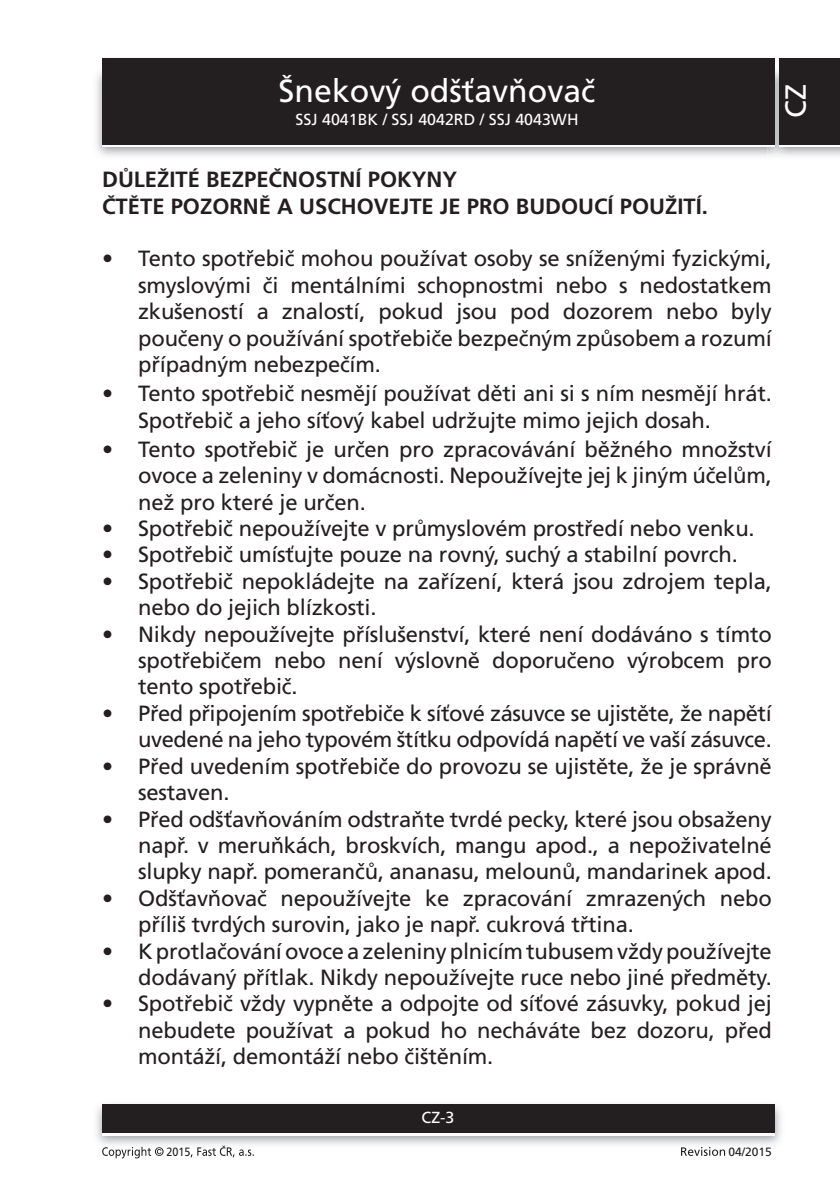
<style>
.page{position:relative;width:840px;height:1191px;background:#fff}
.page>*{position:absolute;margin:0;border:0;box-sizing:border-box;transform-origin:0 0}
.t1{font:32px "Frutiger CE";color:#fff}
.t2{font:29px "Frutiger CE";color:#fff}
.t3{font:22px/26.4px "Frutiger CE";letter-spacing:-.01em;color:#231f20;text-align:justify}
.titulek_9{font:700 22px "Frutiger CE";color:#231f20}
.t4{font:16px "Frutiger CE";color:#fff}
.text_7{font:12px "Frutiger CE";color:#231f20}
.text_7-2{font:12px "Frutiger CE";color:#231f20;scale:.9 1}
</style>
<div class="page">
<div style="left:102px;top:61px;width:672px;height:86px;background:linear-gradient(to right,#fff,#fff)"></div>
<img style="left:96px;top:1104px;width:685px;height:41px">
<div style="left:102px;top:1107px;width:672px;height:28px;background:linear-gradient(to right,#fff,#fff)"></div>
<div style="left:102px;top:1104px;width:672px;height:28px;background:#231f20"></div>
<img style="left:767px;top:64px;width:18px;height:94px">
<img style="left:774px;top:70px;width:1px;height:74px">
<div style="left:778px;top:61px;width:61px;height:86px;background:linear-gradient(to right,#fff,#fff)"></div>
<div style="left:778px;top:58px;width:61px;height:86px;background:#231f20"></div>
<hr style="left:758px;top:144px;width:16px;height:3px;background:#fff">
<div style="left:102px;top:58px;width:672px;height:86px;background:#231f20"></div>
<svg style="left:102px;top:1146px;width:61px;height:12px"></svg>
<svg style="left:190px;top:1145px;width:64px;height:12px"></svg>
<svg style="left:681px;top:1147px;width:43px;height:8px"></svg>
<h1 class="t1" style="left:278px;top:72px;width:318px">Šnekový odšťavňovač</h1>
<p class="t4" style="left:295px;top:110px;width:284px">SSJ 4041BK / SSJ 4042RD / SSJ 4043WH</p>
<h2 class="t2" style="left:778px;top:118px;width:35px;rotate:-90deg">CZ</h2>
<p class="titulek_9" style="left:102px;top:167px;width:356px">DŮLEŽITÉ BEZPEČNOSTNÍ POKYNY</p>
<p class="titulek_9" style="left:102px;top:193px;width:607px">ČTĚTE POZORNĚ A USCHOVEJTE JE PRO BUDOUCÍ POUŽITÍ.</p>
<p class="t3" style="left:138px;top:246px;width:634px;text-indent:-36px">• Tento spotřebič mohou používat osoby se sníženými fyzickými, smyslovými či mentálními schopnostmi nebo s nedostatkem zkušeností a znalostí, pokud jsou pod dozorem nebo byly poučeny o používání spotřebiče bezpečným způsobem a rozumí případným nebezpečím.</p>
<p class="t3" style="left:138px;top:380px;width:631px;text-indent:-36px">• Tento spotřebič nesmějí používat děti ani si s ním nesmějí hrát.<br>Spotřebič a jeho síťový kabel udržujte mimo jejich dosah.</p>
<p class="t3" style="left:138px;top:436px;width:634px;text-indent:-36px">• Tento spotřebič je určen pro zpracovávání běžného množství ovoce a zeleniny v domácnosti. Nepoužívejte jej k jiným účelům, než pro které je určen.</p>
<p class="t3" style="left:102px;top:515px;width:650px">• Spotřebič nepoužívejte v průmyslovém prostředí nebo venku.</p>
<p class="t3" style="left:102px;top:541px;width:633px">• Spotřebič umísťujte pouze na rovný, suchý a stabilní povrch.</p>
<p class="t3" style="left:138px;top:568px;width:634px;text-indent:-36px">• Spotřebič nepokládejte na zařízení, která jsou zdrojem tepla, nebo do jejich blízkosti.</p>
<p class="t3" style="left:138px;top:621px;width:634px;text-indent:-36px">• Nikdy nepoužívejte příslušenství, které není dodáváno s tímto spotřebičem nebo není výslovně doporučeno výrobcem pro tento spotřebič.</p>
<p class="t3" style="left:102px;top:700px;width:670px;text-align:right">• Před připojením spotřebiče k síťové zásuvce se ujistěte, že napětí uvedené na jeho typovém štítku odpovídá napětí ve vaší zásuvce.</p>
<p class="t3" style="left:138px;top:753px;width:634px;text-indent:-36px">• Před uvedením spotřebiče do provozu se ujistěte, že je správně sestaven.</p>
<p class="t3" style="left:138px;top:805px;width:634px;text-indent:-36px">• Před odšťavňováním odstraňte tvrdé pecky, které jsou obsaženy např. v meruňkách, broskvích, mangu apod., a nepoživatelné slupky např. pomerančů, ananasu, melounů, mandarinek apod.</p>
<p class="t3" style="left:138px;top:885px;width:634px;text-indent:-36px">• Odšťavňovač nepoužívejte ke zpracování zmrazených nebo příliš tvrdých surovin, jako je např. cukrová třtina.</p>
<p class="t3" style="left:102px;top:937px;width:670px;text-align:right">• Kprotlačování ovoce a zeleniny plnicím tubusem vždy používejte dodávaný přítlak. Nikdy nepoužívejte ruce nebo jiné předměty.</p>
<p class="t3" style="left:138px;top:990px;width:634px;text-indent:-36px">• Spotřebič vždy vypněte a odpojte od síťové zásuvky, pokud jej nebudete používat a pokud ho necháváte bez dozoru, před montáží, demontáží nebo čištěním.</p>
<p class="t4" style="left:421px;top:1108px;width:34px">CZ-3</p>
<p class="text_7-2" style="left:166px;top:1144px;width:28px">2015</p>
<p class="text_7" style="left:728px;top:1144px;width:45px">04/2015</p>
</div>
